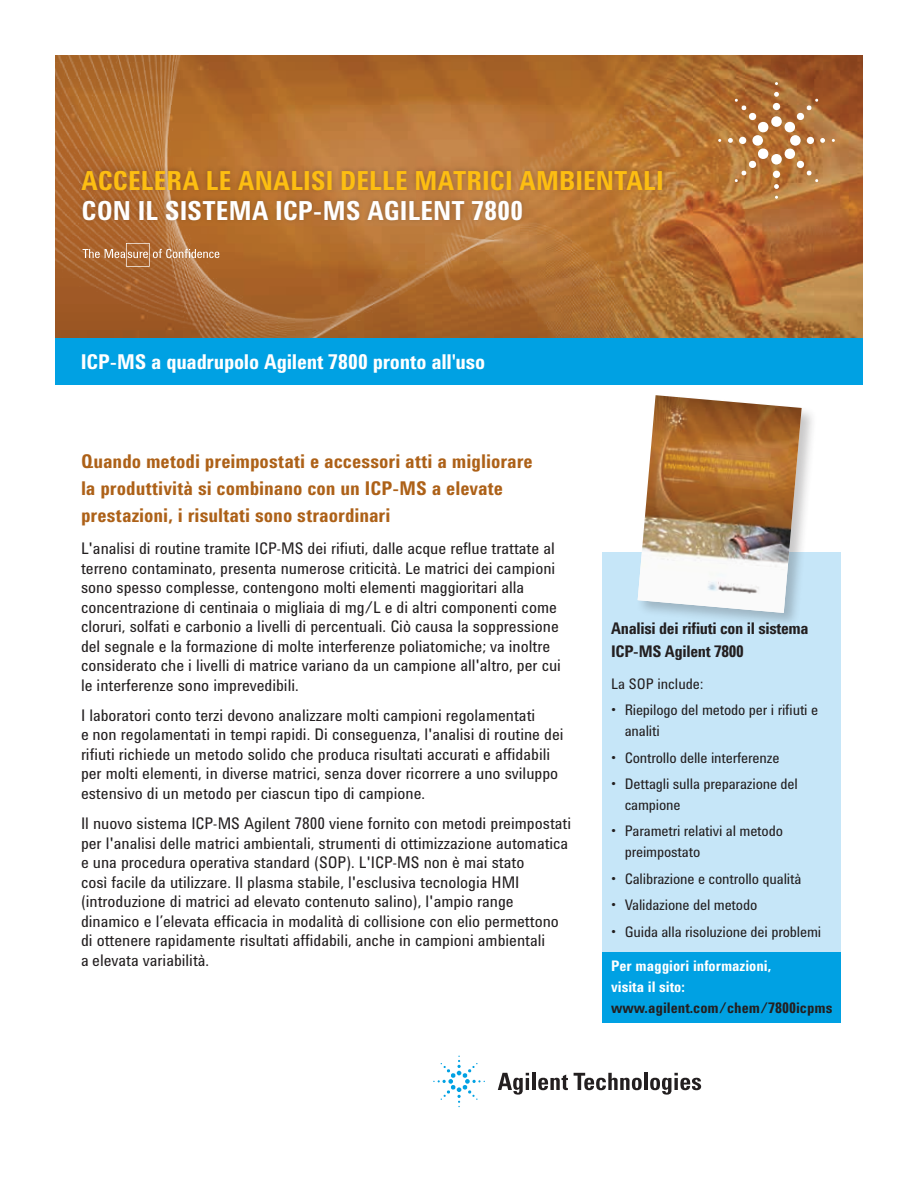
<style>
.page{position:relative;width:918px;height:1188px;background:#fff}
.page>*{position:absolute;margin:0;border:0;box-sizing:border-box;transform-origin:0 0}
.t1{font:700 27px "Agilent Condensed CFF";letter-spacing:.005em;color:#fdbe12}
.t2{font:700 27px "Agilent Condensed CFF";color:#fff}
.t3{font:700 21px "Agilent Condensed CFF";letter-spacing:-.01em;color:#fff}
.t4{font:700 19.5px/27px "Agilent Condensed CFF";color:#ad6118}
.t5{font:16.5px/19.5px "Agilent Condensed CFF";color:#231f20}
.t6{font:700 16.5px/22.5px "Agilent Condensed CFF";letter-spacing:-.02em;color:#231f20}
.t7{font:15px/21px "Agilent Condensed CFF";letter-spacing:-.01em;color:#231f20}
.t8{font:700 15px/21px "Agilent Condensed CFF";color:#fff}
.t9{font:700 15px "Agilent Condensed CFF";color:#231f20}
</style>
<div class="page">
<img style="left:55px;top:55px;width:808px;height:284px">
<div style="left:77px;top:165px;width:590px;height:60px;background:#231f20;opacity:.25"></div>
<div style="left:55px;top:339px;width:808px;height:46px;background:#00a1e3"></div>
<div style="left:603px;top:552px;width:238px;height:418px;background:#c6e6f8"></div>
<div style="left:603px;top:952px;width:238px;height:71px;background:#00a1e3"></div>
<div style="left:636px;top:394px;width:181px;height:235px;background:#231f20;opacity:.25"></div>
<img style="left:638px;top:395px;width:164px;height:218px">
<svg style="left:728px;top:92px;width:97px;height:97px;background:#bc8450"></svg>
<svg style="left:498px;top:1073px;width:31px;height:22px"></svg>
<hr style="left:532px;top:1073px;width:4px;height:17px;background:#231f20">
<svg style="left:538px;top:1075px;width:30px;height:15px"></svg>
<svg style="left:574px;top:1073px;width:68px;height:17px"></svg>
<hr style="left:644px;top:1073px;width:4px;height:17px;background:#231f20">
<svg style="left:650px;top:1073px;width:51px;height:22px"></svg>
<svg style="left:433px;top:1056px;width:52px;height:51px"></svg>
<svg style="left:83px;top:243px;width:136px;height:24px;background:#b87d4d"></svg>
<h1 class="t1" style="left:81px;top:160px;width:584px">ACCELERA LE ANALISI DELLE MATRICI AMBIENTALI</h1>
<h1 class="t2" style="left:81px;top:190px;width:443px">CON IL SISTEMA ICP-MS AGILENT 7800</h1>
<p class="t3" style="left:81px;top:346px;width:406px">ICP-MS a quadrupolo Agilent 7800 pronto all'uso</p>
<p class="t4" style="left:81px;top:447px;width:453px">Quando metodi preimpostati e accessori atti a migliorare la produttività si combinano con un ICP-MS a elevate prestazioni, i risultati sono straordinari</p>
<p class="t5" style="left:81px;top:538px;width:481px">L'analisi di routine tramite ICP-MS dei rifiuti, dalle acque reflue trattate al terreno contaminato, presenta numerose criticità. Le matrici dei campioni sono spesso complesse, contengono molti elementi maggioritari alla concentrazione di centinaia o migliaia di mg/L e di altri componenti come cloruri, solfati e carbonio a livelli di percentuali. Ciò causa la soppressione del segnale e la formazione di molte interferenze poliatomiche; va inoltre considerato che i livelli di matrice variano da un campione all'altro, per cui le interferenze sono imprevedibili.</p>
<p class="t5" style="left:81px;top:705px;width:484px">I laboratori conto terzi devono analizzare molti campioni regolamentati<br>e non regolamentati in tempi rapidi. Di conseguenza, l'analisi di routine dei rifiuti richiede un metodo solido che produca risultati accurati e affidabili per molti elementi, in diverse matrici, senza dover ricorrere a uno sviluppo estensivo di un metodo per ciascun tipo di campione.</p>
<p class="t5" style="left:81px;top:813px;width:492px">Il nuovo sistema ICP-MS Agilent 7800 viene fornito con metodi preimpostati per l'analisi delle matrici ambientali, strumenti di ottimizzazione automatica e una procedura operativa standard (SOP). L'ICP-MS non è mai stato<br>così facile da utilizzare. Il plasma stabile, l'esclusiva tecnologia HMI (introduzione di matrici ad elevato contenuto salino), l'ampio range dinamico e l’elevata efficacia in modalità di collisione con elio permettono di ottenere rapidamente risultati affidabili, anche in campioni ambientali<br>a elevata variabilità.</p>
<p class="t6" style="left:611px;top:617px;width:199px">Analisi dei rifiuti con il sistema<br>ICP-MS Agilent 7800</p>
<p class="t7" style="left:611px;top:672px;width:94px">La SOP include:</p>
<p class="t7" style="left:625px;top:699px;width:195px;text-indent:-14px">• Riepilogo del metodo per i rifiuti e analiti</p>
<p class="t7" style="left:611px;top:746px;width:170px">• Controllo delle interferenze</p>
<p class="t7" style="left:625px;top:773px;width:175px;text-indent:-14px">• Dettagli sulla preparazione del campione</p>
<p class="t7" style="left:625px;top:820px;width:160px;text-indent:-14px">• Parametri relativi al metodo preimpostato</p>
<p class="t7" style="left:611px;top:867px;width:192px">• Calibrazione e controllo qualità</p>
<p class="t7" style="left:611px;top:894px;width:148px">• Validazione del metodo</p>
<p class="t7" style="left:611px;top:920px;width:212px">• Guida alla risoluzione dei problemi</p>
<p class="t8" style="left:611px;top:955px;width:162px">Per maggiori informazioni, visita il sito:</p>
<p class="t9" style="left:611px;top:997px;width:223px">www.agilent.com/chem/7800icpms</p>
</div>
